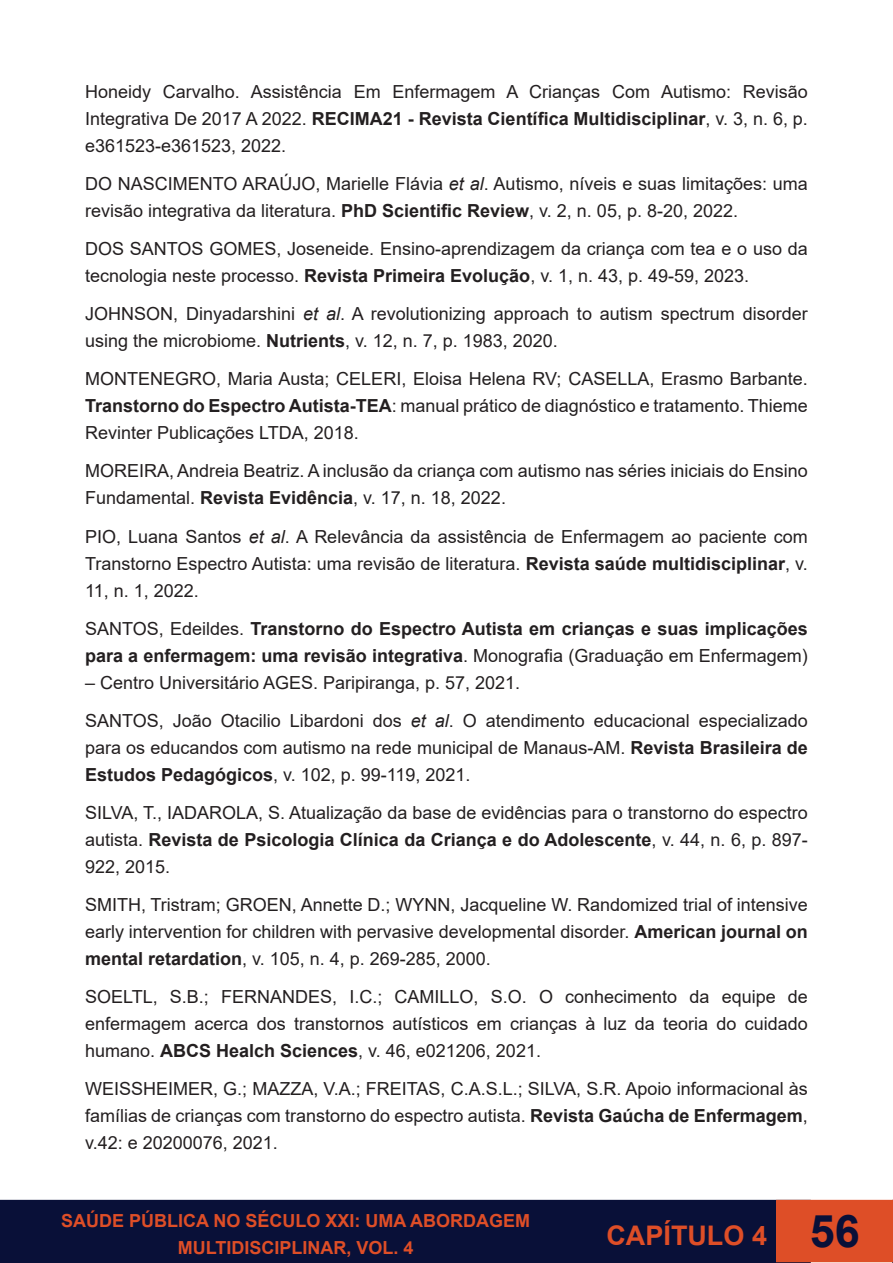
<style>
.page{position:relative;width:893px;height:1263px;background:#fff}
.page>*{position:absolute;margin:0;border:0;box-sizing:border-box;transform-origin:0 0}
.t1{font:700 45px "Arial";color:#091038}
.t2{font:700 27px "Arial";color:#de4e27}
.t3{font:18px/27px "Arial";color:#231f20;text-align:justify}
.t4{font:700 18px/27px "Arial";color:#231f20}
.t5{font:700 18px/27px "Arial";color:#de4e27;text-align:center}
.s1{font-weight:700}
.s2{font-style:italic}
.s3{font-weight:400}
</style>
<div class="page">
<div style="left:0;top:1200px;width:811px;height:63px;background:#091038"></div>
<div style="left:777px;top:1200px;width:116px;height:61px;background:#de4e27"></div>
<div style="left:776px;top:1200px;width:117px;height:62px;border:2px solid #de4e27"></div>
<p class="t3" style="left:85px;top:78px;width:724px">Honeidy Carvalho. Assistência Em Enfermagem A Crianças Com Autismo: Revisão Integrativa De 2017 A 2022. <span class="s1">RECIMA21 - Revista Científica Multidisciplinar</span>, v. 3, n. 6, p. e361523-e361523, 2022.</p>
<p class="t3" style="left:85px;top:170px;width:724px">DO NASCIMENTO ARAÚJO, Marielle Flávia <span class="s2">et al</span>. Autismo, níveis e suas limitações: uma revisão integrativa da literatura. <span class="s1">PhD Scientific Review</span>, v. 2, n. 05, p. 8-20, 2022.</p>
<p class="t3" style="left:85px;top:235px;width:724px">DOS SANTOS GOMES, Joseneide. Ensino-aprendizagem da criança com tea e o uso da tecnologia neste processo. <span class="s1">Revista Primeira Evolução</span>, v. 1, n. 43, p. 49-59, 2023.</p>
<p class="t3" style="left:85px;top:300px;width:724px">JOHNSON, Dinyadarshini <span class="s2">et al</span>. A revolutionizing approach to autism spectrum disorder using the microbiome. <span class="s1">Nutrients</span>, v. 12, n. 7, p. 1983, 2020.</p>
<p class="t3" style="left:85px;top:365px;width:724px">MONTENEGRO, Maria Austa; CELERI, Eloisa Helena RV; CASELLA, Erasmo Barbante.<br><span class="s1">Transtorno do Espectro Autista-TEA</span>: manual prático de diagnóstico e tratamento. Thieme Revinter Publicações LTDA, 2018.</p>
<p class="t3" style="left:85px;top:457px;width:724px">MOREIRA, Andreia Beatriz. A inclusão da criança com autismo nas séries iniciais do Ensino<br>Fundamental. <span class="s1">Revista Evidência</span>, v. 17, n. 18, 2022.</p>
<p class="t3" style="left:85px;top:523px;width:724px">PIO, Luana Santos <span class="s2">et al</span>. A Relevância da assistência de Enfermagem ao paciente com Transtorno Espectro Autista: uma revisão de literatura. <span class="s1">Revista saúde multidisciplinar</span>, v.<br>11, n. 1, 2022.</p>
<p class="t4" style="left:85px;top:615px;width:724px"><span class="s3">SANTOS, Edeildes.</span> Transtorno do Espectro Autista em crianças e suas implicações para a enfermagem: uma revisão integrativa<span class="s3">. Monografia (Graduação em Enfermagem)</span></p>
<p class="t3" style="left:85px;top:669px;width:437px">– Centro Universitário AGES. Paripiranga, p. 57, 2021.</p>
<p class="t3" style="left:85px;top:707px;width:724px">SANTOS, João Otacilio Libardoni dos <span class="s2">et al</span>. O atendimento educacional especializado para os educandos com autismo na rede municipal de Manaus-AM. <span class="s1">Revista Brasileira de Estudos Pedagógicos</span>, v. 102, p. 99-119, 2021.</p>
<p class="t3" style="left:85px;top:799px;width:724px">SILVA, T., IADAROLA, S. Atualização da base de evidências para o transtorno do espectro autista. <span class="s1">Revista de Psicologia Clínica da Criança e do Adolescente</span>, v. 44, n. 6, p. 897- 922, 2015.</p>
<p class="t3" style="left:85px;top:891px;width:724px">SMITH, Tristram; GROEN, Annette D.; WYNN, Jacqueline W. Randomized trial of intensive early intervention for children with pervasive developmental disorder. <span class="s1">American journal on mental retardation</span>, v. 105, n. 4, p. 269-285, 2000.</p>
<p class="t3" style="left:85px;top:983px;width:724px">SOELTL, S.B.; FERNANDES, I.C.; CAMILLO, S.O. O conhecimento da equipe de enfermagem acerca dos transtornos autísticos em crianças à luz da teoria do cuidado humano. <span class="s1">ABCS Healch Sciences</span>, v. 46, e021206, 2021.</p>
<p class="t3" style="left:85px;top:1075px;width:724px">WEISSHEIMER, G.; MAZZA, V.A.; FREITAS, C.A.S.L.; SILVA, S.R. Apoio informacional às famílias de crianças com transtorno do espectro autista. <span class="s1">Revista Gaúcha de Enfermagem</span>, v.42: e 20200076, 2021.</p>
<p class="t5" style="left:61px;top:1208px;width:471px">SAÚDE PÚBLICA NO SÉCULO XXI: UMA ABORDAGEM<br>MULTIDISCIPLINAR, VOL. 4</p>
<h2 class="t2" style="left:606px;top:1216px;width:162px">CAPÍTULO 4</h2>
<h1 class="t1" style="left:810px;top:1200px;width:52px">56</h1>
</div>
